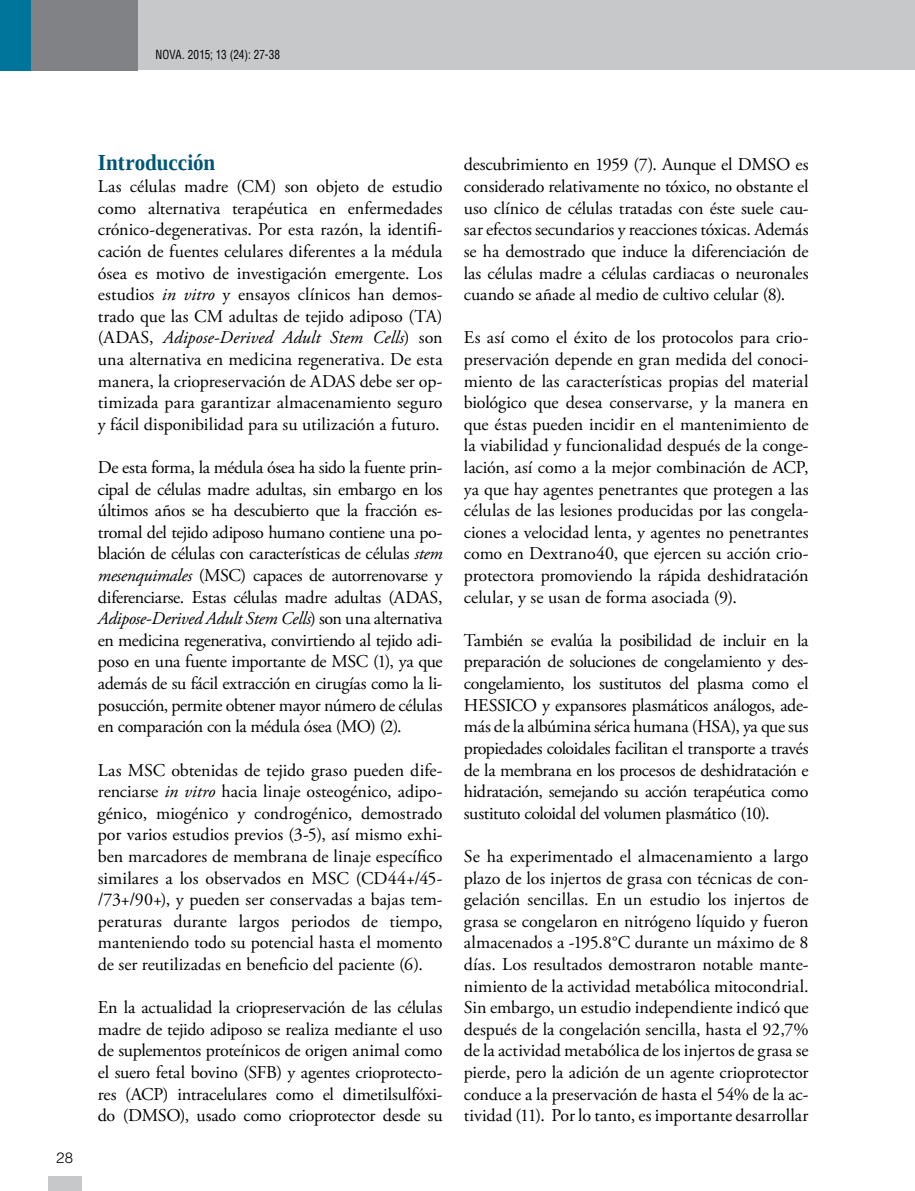
<style>
.page{position:relative;width:915px;height:1191px;background:#fff}
.page>*{position:absolute;margin:0;border:0;box-sizing:border-box;transform-origin:0 0}
.t1{font:700 22.95px "Liberation Serif";color:#005576;scale:.92 1}
.t2{font:18px/21.6px "Adobe Garamond Pro";letter-spacing:-.01em;color:#000;text-align:justify}
.t3{font:300 15px "Helvetica LT Std";color:#000}
.t4{font:condensed 12.3px "Helvetica LT Std";letter-spacing:.015em;color:#000;scale:.92 1}
.s1{font-style:italic}
</style>
<div class="page">
<hr style="left:914px;top:0;width:1px;height:70px;background:#c7c8ca">
<div style="left:0;top:0;width:914px;height:70px;background:#c7c8ca"></div>
<div style="left:25px;top:0;width:113px;height:71px;background:#808285"></div>
<div style="left:0;top:0;width:31px;height:71px;background:#00759b"></div>
<div style="left:48px;top:1175px;width:33px;height:16px;background:#c7c8ca"></div>
<p class="t4" style="left:155px;top:47px;width:137px">NOVA. 2015; 13 (24): 27-38</p>
<p class="t3" style="left:56px;top:1148px;width:18px">28</p>
<p class="t1" style="left:98px;top:147px;width:129px">Introducción</p>
<p class="t2" style="left:98px;top:176px;width:346px">Las células madre (CM) son objeto de estudio como alternativa terapéutica en enfermedades crónico-degenerativas. Por esta razón, la identifi&shy;cación de fuentes celulares diferentes a la médula ósea es motivo de investigación emergente. Los estudios <span class="s1">in vitro</span> y ensayos clínicos han demos&shy;trado que las CM adultas de tejido adiposo (TA) (ADAS, <span class="s1">Adipose-Derived Adult Stem Cells</span>) son una alternativa en medicina regenerativa. De esta manera, la criopreservación de ADAS debe ser op&shy;timizada para garantizar almacenamiento seguro y fácil disponibilidad para su utilización a futuro.</p>
<p class="t2" style="left:98px;top:457px;width:346px">De esta forma, la médula ósea ha sido la fuente prin&shy;cipal de células madre adultas, sin embargo en los últimos años se ha descubierto que la fracción es&shy;tromal del tejido adiposo humano contiene una po&shy;blación de células con características de células <span class="s1">stem mesenquimales</span> (MSC) capaces de autorrenovarse y diferenciarse. Estas células madre adultas (ADAS, <span class="s1">Adipose-Derived Adult Stem Cells</span>) son una alternativa en medicina regenerativa, convirtiendo al tejido adi&shy;poso en una fuente importante de MSC (1), ya que además de su fácil extracción en cirugías como la li&shy;posucción, permite obtener mayor número de células en comparación con la médula ósea (MO) (2).</p>
<p class="t2" style="left:98px;top:759px;width:346px">Las MSC obtenidas de tejido graso pueden dife&shy;renciarse <span class="s1">in vitro</span> hacia linaje osteogénico, adipo&shy;génico, miogénico y condrogénico, demostrado por varios estudios previos (3-5), así mismo exhi&shy;ben marcadores de membrana de linaje específico similares a los observados en MSC (CD44+/45- /73+/90+), y pueden ser conservadas a bajas tem&shy;peraturas durante largos periodos de tiempo, manteniendo todo su potencial hasta el momento de ser reutilizadas en beneficio del paciente (6).</p>
<p class="t2" style="left:98px;top:997px;width:346px">En la actualidad la criopreservación de las células madre de tejido adiposo se realiza mediante el uso de suplementos proteínicos de origen animal como el suero fetal bovino (SFB) y agentes crioprotecto&shy;res (ACP) intracelulares como el dimetilsulfóxi&shy;do (DMSO), usado como crioprotector desde su</p>
<p class="t2" style="left:463px;top:155px;width:346px">descubrimiento en 1959 (7). Aunque el DMSO es considerado relativamente no tóxico, no obstante el uso clínico de células tratadas con éste suele cau&shy;sar efectos secundarios y reacciones tóxicas. Además se ha demostrado que induce la diferenciación de las células madre a células cardiacas o neuronales cuando se añade al medio de cultivo celular (8).</p>
<p class="t2" style="left:463px;top:327px;width:346px">Es así como el éxito de los protocolos para crio&shy;preservación depende en gran medida del conoci&shy;miento de las características propias del material biológico que desea conservarse, y la manera en que éstas pueden incidir en el mantenimiento de la viabilidad y funcionalidad después de la conge&shy;lación, así como a la mejor combinación de ACP, ya que hay agentes penetrantes que protegen a las células de las lesiones producidas por las congela&shy;ciones a velocidad lenta, y agentes no penetrantes como en Dextrano40, que ejercen su acción crio&shy;protectora promoviendo la rápida deshidratación celular, y se usan de forma asociada (9).</p>
<p class="t2" style="left:463px;top:630px;width:346px">También se evalúa la posibilidad de incluir en la preparación de soluciones de congelamiento y des&shy;congelamiento, los sustitutos del plasma como el HESSICO y expansores plasmáticos análogos, ade&shy;más de la albúmina sérica humana (HSA), ya que sus propiedades coloidales facilitan el transporte a través de la membrana en los procesos de deshidratación e hidratación, semejando su acción terapéutica como sustituto coloidal del volumen plasmático (10).</p>
<p class="t2" style="left:463px;top:846px;width:346px">Se ha experimentado el almacenamiento a largo plazo de los injertos de grasa con técnicas de con&shy;gelación sencillas. En un estudio los injertos de grasa se congelaron en nitrógeno líquido y fueron almacenados a -195.8°C durante un máximo de 8 días. Los resultados demostraron notable mante&shy;nimiento de la actividad metabólica mitocondrial.<br>Sin embargo, un estudio independiente indicó que después de la congelación sencilla, hasta el 92,7% de la actividad metabólica de los injertos de grasa se pierde, pero la adición de un agente crioprotector conduce a la preservación de hasta el 54% de la ac&shy;tividad (11). Por lo tanto, es importante desarrollar</p>
</div>
